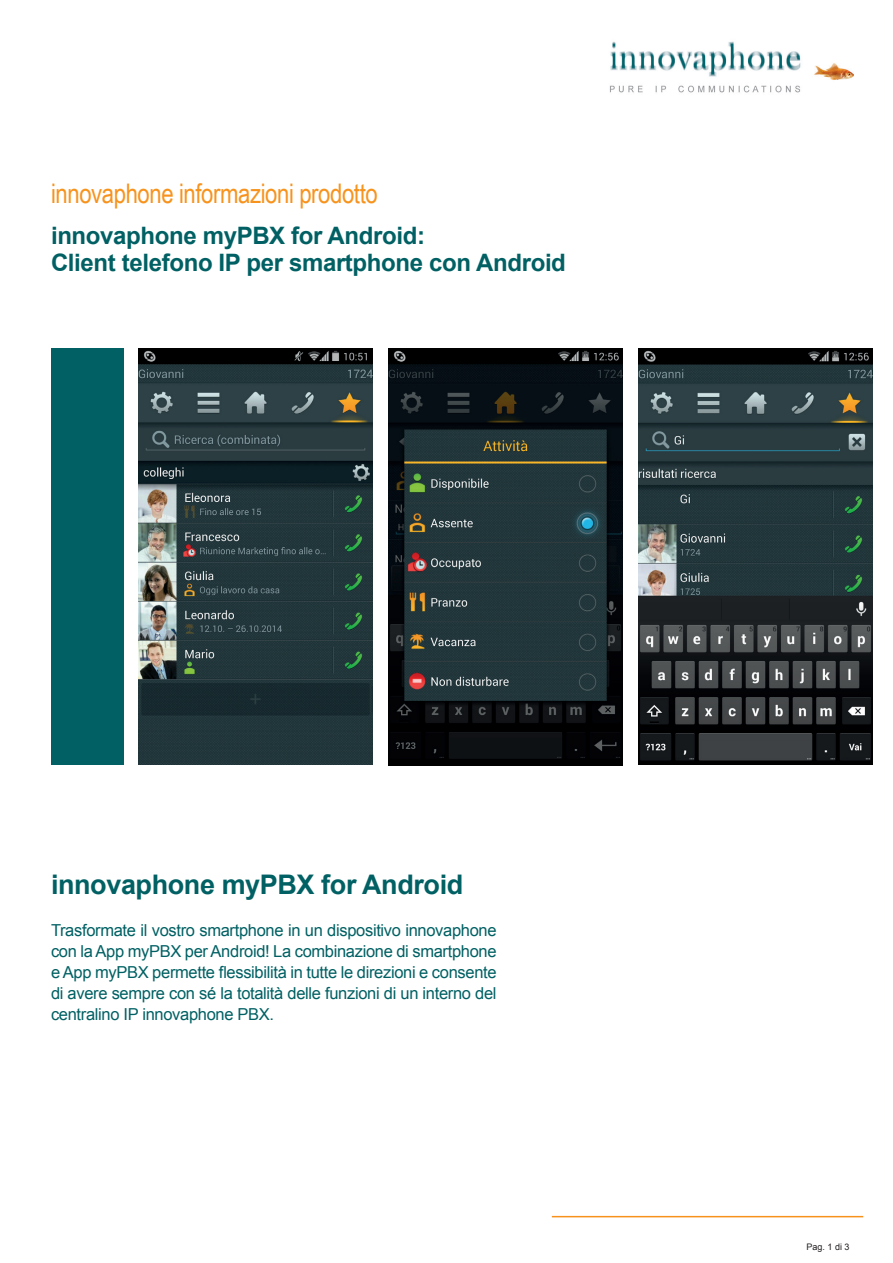
<style>
.page{position:relative;width:893px;height:1263px;background:#fff}
.page>*{position:absolute;margin:0;border:0;box-sizing:border-box;transform-origin:0 0}
.t1{font:27px "Arial Narrow";letter-spacing:-.015em;color:#f7931d}
.t2{font:700 27px "Arial";letter-spacing:-.015em;color:#006063}
.t3{font:700 24px/27px "Arial";letter-spacing:-.015em;color:#006063}
.t4{font:16.5px/21px "Arial";letter-spacing:-.02em;color:#006063;text-align:justify}
.t5{font:9px "Arial";color:#231f20}
</style>
<div class="page">
<div style="left:51px;top:349px;width:73px;height:416px;background:#006063"></div>
<hr style="left:552px;top:1216px;width:311px;height:1px;background:#f7931d">
<img style="left:610px;top:41px;width:244px;height:52px">
<img style="left:138px;top:349px;width:235px;height:416px">
<img style="left:388px;top:349px;width:234px;height:416px">
<img style="left:638px;top:349px;width:234px;height:416px">
<h1 class="t1" style="left:51px;top:173px;width:328px">innovaphone informazioni prodotto</h1>
<h2 class="t3" style="left:51px;top:222px;width:516px">innovaphone myPBX for Android:<br>Client telefono IP per smartphone con Android</h2>
<h1 class="t2" style="left:51px;top:865px;width:414px">innovaphone myPBX for Android</h1>
<p class="t4" style="left:51px;top:919px;width:447px">Trasformate il vostro smartphone in un dispositivo innovaphone con la App myPBX per Android! La combinazione di smartphone e App myPBX permette flessibilità in tutte le direzioni e consente di avere sempre con sé la totalità delle funzioni di un interno del centralino IP innovaphone PBX.</p>
<p class="t5" style="left:807px;top:1241px;width:45px">Pag. 1 di 3</p>
</div>
